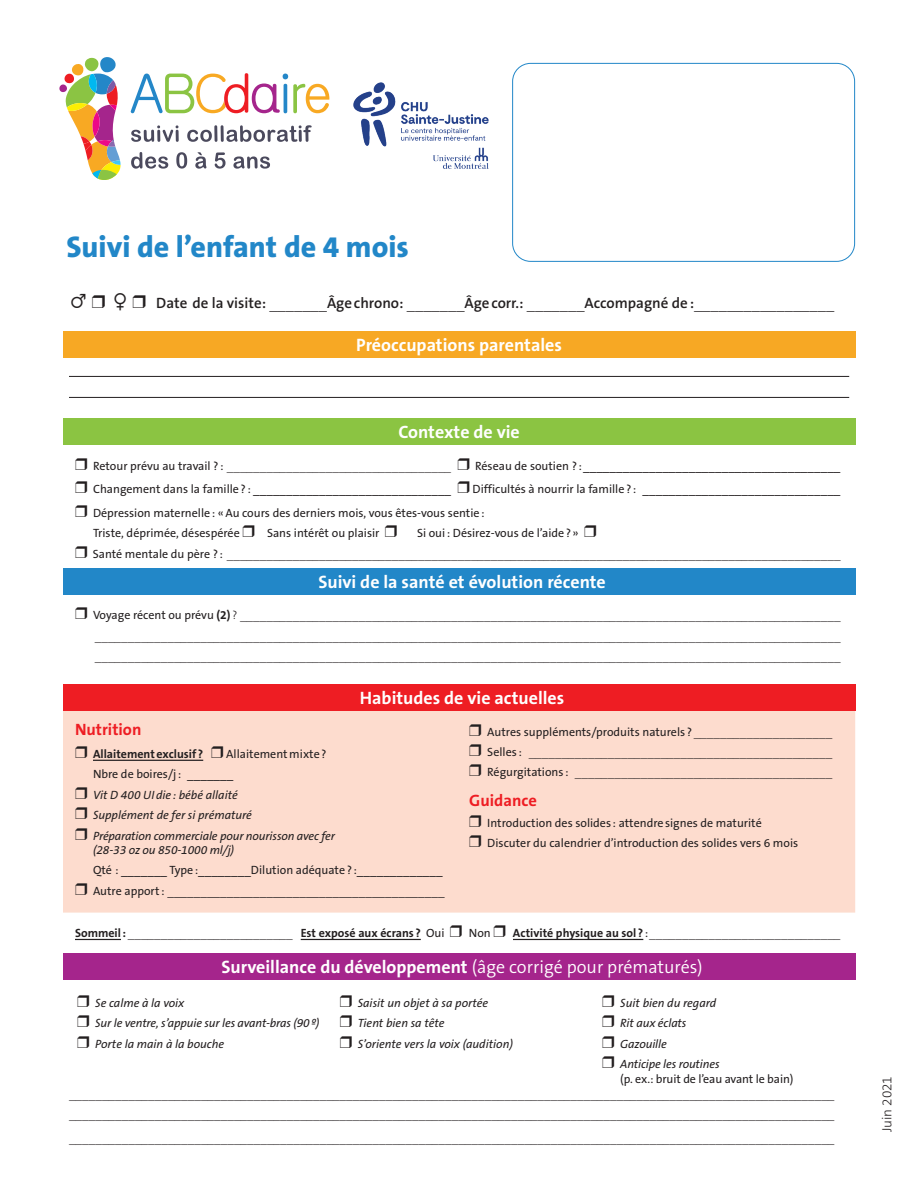
<style>
.page{position:relative;width:918px;height:1188px;background:#fff}
.page>*{position:absolute;margin:0;border:0;box-sizing:border-box;transform-origin:0 0}
.t1{font:800 30px "The Sans B8";color:#2287c8}
.t2{font:700 18px "The Sans B7";color:#fff}
.t3{font:700 16.5px "The Sans B7";color:#ee1d23}
.t4{font:600 15px "The Sans B6";color:#231f20}
.t5{font:300 13.5px "The Sans B3";color:#231f20}
.t6{font:300 12px/20.4px "The Sans B3";color:#231f20}
.t7{font:12px/23.4px "The Sans B5 Plain";color:#231f20;text-align:justify}
.t8{font:italic 12px/20.4px "The Sans B5 Plain";letter-spacing:-.01em;color:#231f20}
.t9{font:300 12px "The Sans B4";color:#231f20}
.t10{font:700 12px "The Sans B7";color:#231f20}
.s1{font-family:"The Sans B3";font-weight:300}
.s2{font-family:"The Sans B5 Plain";font-weight:400}
.s3{font-family:"The Sans B7";font-weight:700}
.s4{font-style:normal}
.s5{font-family:"The Sans B4";font-weight:300}
</style>
<div class="page">
<div style="left:63px;top:331px;width:792px;height:27px;background:#f7a824"></div>
<div style="left:63px;top:418px;width:792px;height:28px;background:#8bc442"></div>
<div style="left:63px;top:568px;width:792px;height:27px;background:#2287c8"></div>
<div style="left:63px;top:684px;width:792px;height:27px;background:#ee1d23"></div>
<div style="left:63px;top:711px;width:792px;height:202px;background:#fddcce"></div>
<div style="left:63px;top:953px;width:792px;height:27px;background:#a5258c"></div>
<hr style="left:69px;top:376px;width:780px;height:1px;background:#231f20">
<hr style="left:69px;top:397px;width:780px;height:1px;background:#231f20">
<hr style="left:93px;top:760px;width:110px;height:1px;background:#231f20">
<hr style="left:75px;top:939px;width:46px;height:1px;background:#231f20">
<hr style="left:301px;top:939px;width:120px;height:1px;background:#231f20">
<hr style="left:513px;top:939px;width:130px;height:1px;background:#231f20">
<div style="left:512px;top:63px;width:343px;height:199px;border:1px solid #2287c8;border-radius:18px"></div>
<svg style="left:131px;top:73px;width:198px;height:40px"></svg>
<svg style="left:59px;top:57px;width:62px;height:123px"></svg>
<svg style="left:131px;top:125px;width:48px;height:17px"></svg>
<svg style="left:187px;top:125px;width:125px;height:17px"></svg>
<svg style="left:131px;top:152px;width:37px;height:17px"></svg>
<svg style="left:176px;top:152px;width:11px;height:17px"></svg>
<svg style="left:195px;top:152px;width:11px;height:17px"></svg>
<svg style="left:215px;top:152px;width:11px;height:17px"></svg>
<svg style="left:233px;top:156px;width:37px;height:13px"></svg>
<img style="left:353px;top:82px;width:136px;height:87px">
<h1 class="t1" style="left:67px;top:230px;width:344px">Suivi de l’enfant de 4 mois</h1>
<p class="t4" style="left:69px;top:295px;width:767px">♂ ❒ ♀ ❒ Date de la visite: <span class="s1">_______</span>Âgechrono: <span class="s1">_______</span>Âgecorr.: <span class="s1">_______</span>Accompagné de:<span class="s1">_________________</span></p>
<h2 class="t2" style="left:356px;top:335px;width:207px">Préoccupations parentales</h2>
<h2 class="t2" style="left:398px;top:423px;width:123px">Contexte de vie</h2>
<p class="t7" style="left:75px;top:455px;width:767px">❒ Retour prévu au travail ? : <span class="s1">__________________________________</span> ❒ Réseau de soutien ? :_______________________________________ ❒ Changement dans la famille? : ______________________________ ❒ Difficultés à nourrir la famille? : ______________________________ ❒ Dépression maternelle: «Au cours des derniers mois, vous êtes-vous sentie:</p>
<p class="t7" style="left:93px;top:522px;width:505px">Triste, déprimée, désespérée ❒ Sans intérêt ou plaisir ❒ Si oui: Désirez-vous de l’aide?» ❒</p>
<p class="t6" style="left:75px;top:544px;width:767px">❒ <span class="s2">Santé mentale du père ? :</span> _____________________________________________________________________________________________</p>
<h2 class="t2" style="left:318px;top:572px;width:289px">Suivi de la santé et évolution récente</h2>
<p class="t6" style="left:95px;top:606px;width:747px;text-align:justify;text-indent:-20px">❒ <span class="s2">Voyage récent ou prévu</span> <span class="s3">(2)</span> ? ___________________________________________________________________________________________ _________________________________________________________________________________________________________________ _________________________________________________________________________________________________________________</p>
<h2 class="t2" style="left:360px;top:688px;width:206px">Habitudes de vie actuelles</h2>
<h3 class="t3" style="left:75px;top:720px;width:68px">Nutrition</h3>
<p class="t10" style="left:75px;top:748px;width:253px">❒ Allaitement exclusif ? ❒ <span class="s2">Allaitementmixte?</span></p>
<p class="t8" style="left:75px;top:765px;width:262px;text-indent:18px"><span class="s4">Nbre de boires/j: _______<br></span>❒ Vit D 400 UIdie : bébé allaité<br>❒ Supplément de fer si prématuré<br>❒ Préparation commerciale pour nourisson avec fer</p>
<p class="t8" style="left:93px;top:840px;width:143px">(28-33 oz ou 850-1000 ml/j)</p>
<p class="t7" style="left:93px;top:859px;width:351px">Qté : _______ Type:________Dilution adéquate? :_____________</p>
<p class="t9" style="left:75px;top:885px;width:371px">❒ <span class="s2">Autre apport:</span> ___________________________________________</p>
<p class="t7" style="left:469px;top:720px;width:365px">❒ Autres suppléments/produits naturels ?<span class="s1">_____________________</span></p>
<p class="t6" style="left:469px;top:742px;width:365px">❒ <span class="s2">Selles :</span> ______________________________________________ ❒ <span class="s2">Régurgitations :</span> _______________________________________</p>
<h3 class="t3" style="left:469px;top:792px;width:69px">Guidance</h3>
<p class="t7" style="left:469px;top:813px;width:330px;line-height:20.4px">❒ Introduction des solides : attendresignes de maturité<br>❒ Discuter du calendrier d’introduction des solides vers 6 mois</p>
<p class="t6" style="left:75px;top:924px;width:767px"><span class="s3">Sommeil:</span> _________________________ <span class="s3">Est exposé aux écrans ?</span> <span class="s2">Oui</span> ❒ <span class="s2">Non</span> ❒ <span class="s3">Activité physique au sol ?</span> <span class="s2">:</span>_____________________________</p>
<h2 class="t2" style="left:222px;top:957px;width:483px">Surveillance du développement <span class="s5">(âge corrigé pour prématurés)</span></h2>
<p class="t8" style="left:77px;top:993px;width:244px">❒ Se calme à la voix<br>❒ Sur le ventre, s’appuie sur les avant-bras (90º) ❒ Porte la main à la bouche</p>
<p class="t8" style="left:340px;top:993px;width:175px">❒ Saisit un objet à sa portée<br>❒ Tient bien sa tête<br>❒ S’oriente vers la voix (audition)</p>
<p class="t8" style="left:602px;top:993px;width:119px">❒ Suit bien du regard ❒ Rit aux éclats<br>❒ Gazouille<br>❒ Anticipe les routines</p>
<p class="t7" style="left:620px;top:1068px;width:175px">(p. ex.: bruit de l’eau avant le bain)</p>
<p class="t6" style="left:69px;top:1084px;width:767px">____________________________________________________________________________________________________________________ ____________________________________________________________________________________________________________________</p>
<p class="t6" style="left:69px;top:1128px;width:767px">____________________________________________________________________________________________________________________</p>
<p class="t5" style="left:880px;top:1132px;width:58px;rotate:-90deg">Juin 2021</p>
</div>
